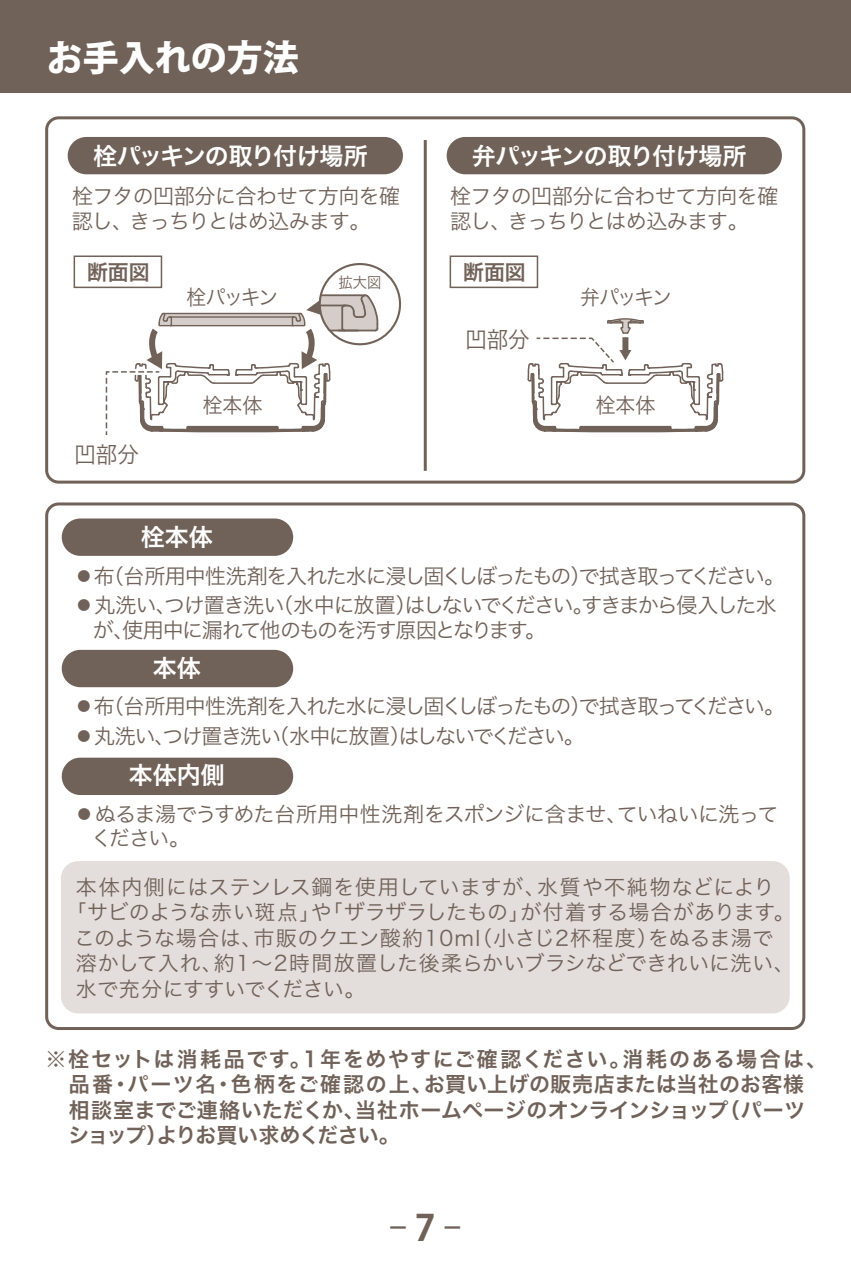
<style>
.page{position:relative;width:851px;height:1276px;background:#fff}
.page>*{position:absolute;margin:0;border:0;box-sizing:border-box;transform-origin:0 0}
.t1{font:800 36px "Koz Go Pro";color:#fff}
.t2{font:36px "Koz Go Pro";color:#716259}
.t3{font:24px "Hira Kaku Pro W6";letter-spacing:-.06em;color:#fff}
.t4{font:24px "Hira Kaku Pro W6";letter-spacing:-.03em;color:#fff}
.t5{font:22.5px "Hira Kaku Pro W3";color:#716259;scale:.95 1}
.t6{font:21px/25.5px "Hira Kaku Pro W6";letter-spacing:.015em;color:#716259}
.t7{font:21px/25.5px "Hira Kaku Pro W3";letter-spacing:-.035em;color:#716259}
.t8{font:21px/29.1px "Hira Kaku Pro W3";letter-spacing:-.075em;color:#716259}
.t9{font:21px/29.1px "Hira Kaku Pro W3";letter-spacing:-.085em;color:#716259}
.t10{font:21px "Hira Kaku Pro W3";color:#716259}
.t11{font:21px "Hira Kaku Pro W3";letter-spacing:.015em;color:#716259}
.t12{font:21px "Hira Kaku Pro W3";letter-spacing:.005em;color:#716259}
.t13{font:21px "Hira Kaku Pro W3";letter-spacing:.02em;color:#716259}
.t14{font:21px "Hira Kaku Pro W3";letter-spacing:-.035em;color:#716259;scale:.95 1}
.t15{font:15px "Hira Kaku Pro W3";color:#716259;scale:.95 1}
.s1{font-weight:700}
</style>
<div class="page">
<div style="left:0;top:0;width:850px;height:93px;background:#716259"></div>
<div style="left:62px;top:518px;width:231px;height:38px;background:#716259;border-radius:19px"></div>
<div style="left:62px;top:757px;width:231px;height:38px;background:#716259;border-radius:19px"></div>
<div style="left:61px;top:861px;width:728px;height:152px;background:#e3dddc;border-radius:17px"></div>
<div style="left:45px;top:116px;width:760px;height:367px;border:3px solid #716259;border-radius:12px"></div>
<div style="left:45px;top:502px;width:760px;height:528px;border:3px solid #716259;border-radius:12px"></div>
<div style="left:68px;top:137px;width:335px;height:37px;background:#716259;border-radius:19px"></div>
<div style="left:446px;top:137px;width:335px;height:37px;background:#716259;border-radius:19px"></div>
<svg style="left:527px;top:318px;width:197px;height:115px"></svg>
<hr style="left:423px;top:140px;width:3px;height:331px;background:#716259">
<svg style="left:105px;top:293px;width:274px;height:141px"></svg>
<div style="left:74px;top:255px;width:88px;height:33px;border:2px solid #716259"></div>
<div style="left:449px;top:255px;width:89px;height:33px;border:2px solid #716259"></div>
<div style="left:319px;top:263px;width:82px;height:82px;border:2px solid #716259;border-radius:50%"></div>
<div style="left:62px;top:650px;width:231px;height:37px;background:#716259;border-radius:19px"></div>
<h1 class="t1" style="left:47px;top:34px;width:253px">お手入れの方法</h1>
<p class="t3" style="left:93px;top:135px;width:276px">栓パッキンの取り付け場所</p>
<p class="t3" style="left:472px;top:135px;width:276px">弁パッキンの取り付け場所</p>
<p class="t7" style="left:72px;top:182px;width:330px">栓フタの凹部分に合わせて方向を確認し、きっちりとはめ込みます。</p>
<p class="t7" style="left:450px;top:182px;width:330px">栓フタの凹部分に合わせて方向を確認し、きっちりとはめ込みます。</p>
<p class="t6" style="left:87px;top:258px;width:64px">断面図</p>
<p class="t6" style="left:463px;top:258px;width:64px">断面図</p>
<p class="t14" style="left:186px;top:278px;width:98px">栓パッキン</p>
<p class="t14" style="left:580px;top:278px;width:98px">弁パッキン</p>
<p class="t15" style="left:338px;top:269px;width:46px">拡大図</p>
<p class="t5" style="left:465px;top:319px;width:69px">凹部分</p>
<p class="t5" style="left:75px;top:435px;width:69px">凹部分</p>
<p class="t14" style="left:203px;top:386px;width:64px">栓本体</p>
<p class="t14" style="left:595px;top:386px;width:64px">栓本体</p>
<p class="t4" style="left:141px;top:515px;width:73px">栓本体</p>
<p class="t8" style="left:73px;top:560px;width:713px">・布（台所用中性洗剤を入れた水に浸し固くしぼったもの）で拭き取ってください。・丸洗い、つけ置き洗い（水中に放置）はしないでください。すきまから侵入した水</p>
<p class="t8" style="left:93px;top:614px;width:455px">が、使用中に漏れて他のものを汚す原因となります。</p>
<p class="t4" style="left:153px;top:646px;width:49px">本体</p>
<p class="t9" style="left:73px;top:690px;width:713px">・布（台所用中性洗剤を入れた水に浸し固くしぼったもの）で拭き取ってください。・丸洗い、つけ置き洗い（水中に放置）はしないでください。</p>
<p class="t4" style="left:129px;top:753px;width:97px">本体内側</p>
<p class="t7" style="left:91px;top:799px;width:688px;text-indent:-17px">・ぬるま湯でうすめた台所用中性洗剤をスポンジに含ませ、ていねいに洗ってください。</p>
<p class="t13" style="left:76px;top:868px;width:700px">本体内側にはステンレス鋼を使用していますが、水質や不純物などにより</p>
<p class="t10" style="left:65px;top:893px;width:731px">「サビのような赤い斑点」や「ザラザラしたもの」が付着する場合があります。</p>
<p class="t11" style="left:74px;top:919px;width:700px">このような場合は、市販のクエン酸約10ml（小さじ2杯程度）をぬるま湯で</p>
<p class="t12" style="left:76px;top:944px;width:720px">溶かして入れ、約1～2時間放置した後柔らかいブラシなどできれいに洗い、</p>
<p class="t7" style="left:76px;top:974px;width:291px">水で充分にすすいでください。</p>
<p class="t6" style="left:68px;top:1045px;width:760px;text-indent:-22px">※栓セットは消耗品です。1年をめやすにご確認ください。消耗のある場合は、品番・パーツ名・色柄をご確認の上、お買い上げの販売店または当社のお客様相談室までご連絡いただくか、当社ホームページのオンラインショップ（パーツショップ）よりお買い求めください。</p>
<h1 class="t2" style="left:389px;top:1204px;width:74px">- <span class="s1">7</span> -</h1>
</div>
